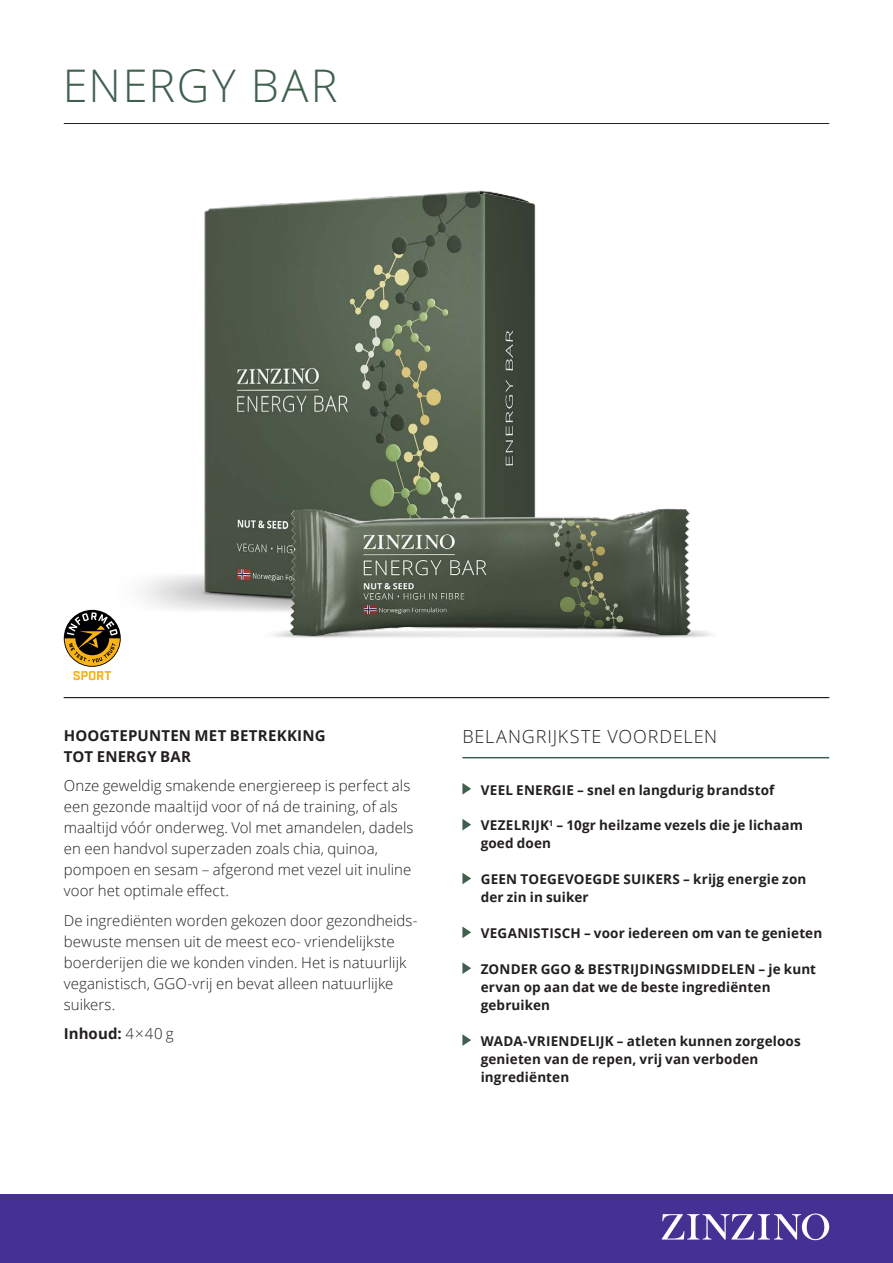
<style>
.page{position:relative;width:893px;height:1263px;background:#fff}
.page>*{position:absolute;margin:0;border:0;box-sizing:border-box;transform-origin:0 0}
.t1{font:300 45px "Open Sans";letter-spacing:.035em;color:#40604e}
.Sub-heading_12_14{font:300 18px "Open Sans";letter-spacing:.05em;color:#231f20}
.Preamble_10_14{font:300 15px/21px "Open Sans";letter-spacing:.005em;color:#231f20}
.Preamble_10_14-2{font:700 15px/21px "Open Sans";letter-spacing:.01em;color:#231f20}
.Key_Benefits_9_12{font:700 13.5px/18px "Open Sans";letter-spacing:.01em;color:#231f20}
.s1{font-weight:300}
</style>
<div class="page">
<div style="left:0;top:1194px;width:893px;height:69px;background:#443193"></div>
<svg style="left:662px;top:1213px;width:167px;height:27px"></svg>
<img style="left:120px;top:190px;width:591px;height:448px">
<hr style="left:64px;top:697px;width:765px;height:1px;background:#231f20">
<hr style="left:64px;top:123px;width:765px;height:1px;background:#231f20">
<hr style="left:462px;top:757px;width:367px;height:1px;background:#40604e">
<svg style="left:462px;top:783px;width:9px;height:11px"></svg>
<svg style="left:462px;top:819px;width:9px;height:11px"></svg>
<svg style="left:462px;top:873px;width:9px;height:11px"></svg>
<svg style="left:462px;top:926px;width:9px;height:12px"></svg>
<svg style="left:462px;top:962px;width:9px;height:12px"></svg>
<svg style="left:462px;top:1034px;width:9px;height:12px"></svg>
<svg style="left:65px;top:611px;width:55px;height:69px"></svg>
<p class="t1" style="left:63px;top:55px;width:276px">ENERGY BAR</p>
<p class="Preamble_10_14-2" style="left:64px;top:724px;width:263px">HOOGTEPUNTEN MET BETREKKING<br>TOT ENERGY BAR</p>
<p class="Preamble_10_14" style="left:64px;top:775px;width:351px">Onze geweldig smakende energiereep is perfect als een gezonde maaltijd voor of ná de training, of als maaltijd vóór onderweg. Vol met amandelen, dadels en een handvol superzaden zoals chia, quinoa, pompoen en sesam – afgerond met vezel uit inuline voor het optimale effect.</p>
<p class="Preamble_10_14" style="left:64px;top:909px;width:355px">De ingrediënten worden gekozen door gezondheids&shy;bewuste mensen uit de meest eco- vriendelijkste boerderijen die we konden vinden. Het is natuurlijk veganistisch, GGO-vrij en bevat alleen natuurlijke suikers.</p>
<p class="Preamble_10_14-2" style="left:64px;top:1023px;width:111px">Inhoud: <span class="s1">4×40 g</span></p>
<p class="Sub-heading_12_14" style="left:462px;top:724px;width:256px">BELANGRIJKSTE VOORDELEN</p>
<p class="Key_Benefits_9_12" style="left:481px;top:780px;width:295px">VEEL ENERGIE – snel en langdurig brandstof</p>
<p class="Key_Benefits_9_12" style="left:481px;top:816px;width:324px">VEZELRIJK<sup>1</sup> – 10gr heilzame vezels die je lichaam goed doen</p>
<p class="Key_Benefits_9_12" style="left:481px;top:870px;width:327px">GEEN TOEGEVOEGDE SUIKERS – krijg energie zon der zin in suiker</p>
<p class="Key_Benefits_9_12" style="left:481px;top:924px;width:343px">VEGANISTISCH – voor iedereen om van te genieten</p>
<p class="Key_Benefits_9_12" style="left:481px;top:960px;width:337px">ZONDER GGO &amp; BESTRIJDINGSMIDDELEN – je kunt ervan op aan dat we de beste ingrediënten gebruiken</p>
<p class="Key_Benefits_9_12" style="left:481px;top:1032px;width:322px">WADA-VRIENDELIJK – atleten kunnen zorgeloos genieten van de repen, vrij van verboden ingrediënten</p>
</div>
